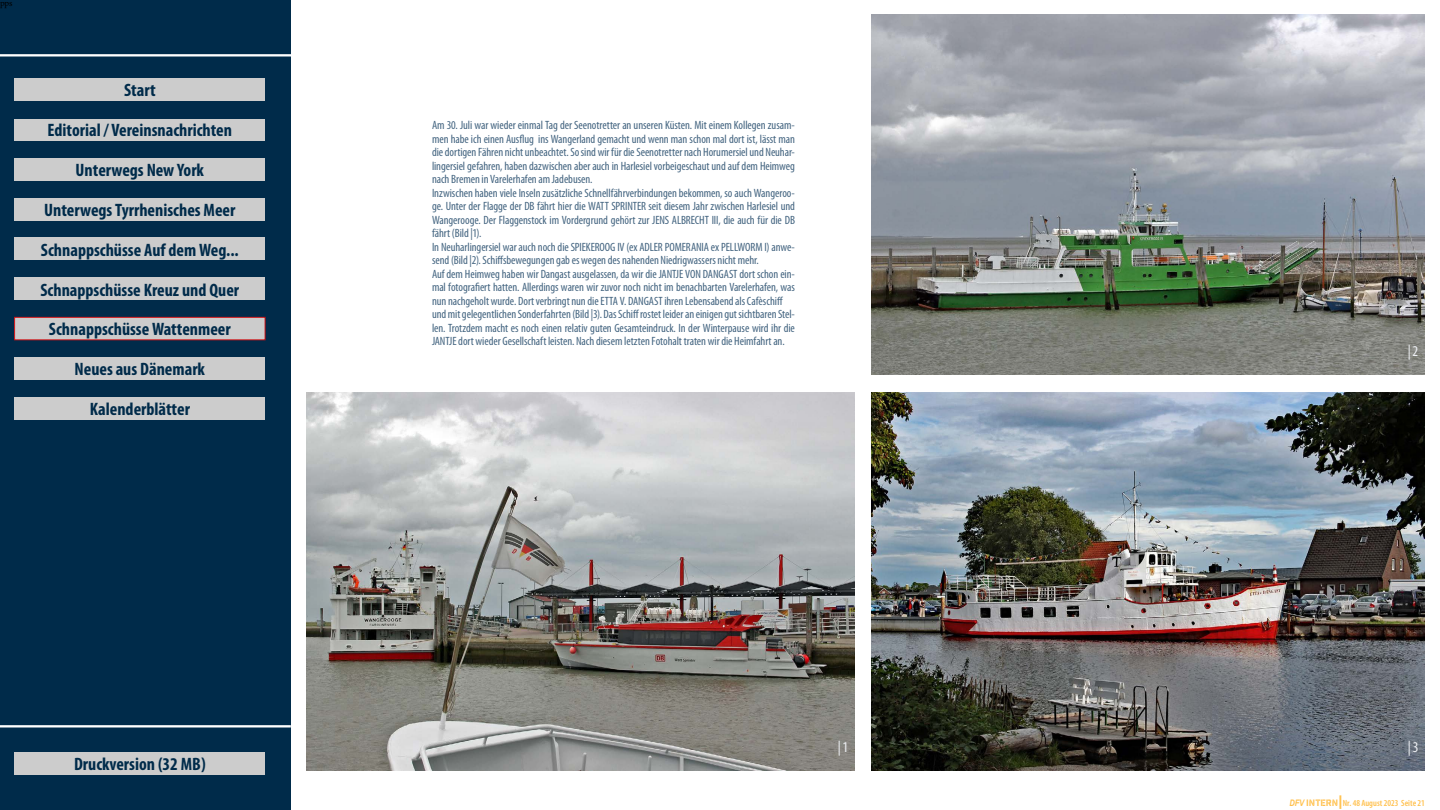
<style>
.page{position:relative;width:1440px;height:810px;background:#fff}
.page>*{position:absolute;margin:0;border:0;box-sizing:border-box;transform-origin:0 0}
.t1{font:700 condensed 18px "Myriad Pro";color:#002b4a}
.t2{font:condensed 15px "Myriad Pro";color:#eef0f4}
.t3{font:condensed 12px/13.5px "Myriad Pro";letter-spacing:-.005em;color:#436480}
.t4{font:600 condensed 9px "Myriad Pro";color:#ffc14e}
.t5{font:9px "Minion Pro";color:#000}
.s1{font-family:"Arial Narrow";font-weight:700;font-style:italic;font-stretch:normal}
.s2{font-family:"Industry Inc Stencil";font-weight:400;font-stretch:normal}
.s3{font-family:"Industry Inc Stencil";font-weight:400;font-stretch:normal;font-size:13.5px}
</style>
<div class="page">
<img style="left:306px;top:392px;width:549px;height:379px">
<img style="left:872px;top:14px;width:553px;height:360px">
<img style="left:872px;top:392px;width:553px;height:379px">
<div style="left:0;top:0;width:291px;height:810px;background:#002b4a"></div>
<div style="left:15px;top:79px;width:250px;height:22px;background:#ccc"></div>
<div style="left:15px;top:119px;width:250px;height:21px;background:#ccc"></div>
<div style="left:15px;top:238px;width:250px;height:22px;background:#ccc"></div>
<div style="left:15px;top:278px;width:250px;height:22px;background:#ccc"></div>
<div style="left:15px;top:317px;width:250px;height:23px;background:#ccc"></div>
<div style="left:14px;top:317px;width:251px;height:23px;border:1px solid #cd1013"></div>
<hr style="left:0;top:54px;width:291px;height:3px;background:#fff">
<hr style="left:0;top:725px;width:291px;height:2px;background:#fff">
<div style="left:15px;top:357px;width:250px;height:23px;background:#ccc"></div>
<div style="left:15px;top:752px;width:250px;height:23px;background:#ccc"></div>
<div style="left:15px;top:158px;width:250px;height:22px;background:#ccc"></div>
<div style="left:15px;top:198px;width:250px;height:22px;background:#ccc"></div>
<div style="left:15px;top:397px;width:250px;height:22px;background:#ccc"></div>
<p class="t5" style="left:0;top:-3px;width:14px">pps</p>
<h1 class="t1" style="left:124px;top:81px;width:33px">Start</h1>
<h1 class="t1" style="left:48px;top:120px;width:186px">Editorial / Vereinsnachrichten</h1>
<h1 class="t1" style="left:76px;top:160px;width:130px">Unterwegs New York</h1>
<h1 class="t1" style="left:44px;top:200px;width:193px">Unterwegs Tyrrhenisches Meer</h1>
<h1 class="t1" style="left:41px;top:240px;width:199px">Schnappschüsse Auf dem Weg...</h1>
<h1 class="t1" style="left:40px;top:280px;width:200px">Schnappschüsse Kreuz und Quer</h1>
<h1 class="t1" style="left:49px;top:319px;width:183px">Schnappschüsse Wattenmeer</h1>
<h1 class="t1" style="left:75px;top:359px;width:132px">Neues aus Dänemark</h1>
<h1 class="t1" style="left:90px;top:399px;width:102px">Kalenderblätter</h1>
<h1 class="t1" style="left:74px;top:754px;width:133px">Druckversion (32 MB)</h1>
<p class="t3" style="left:432px;top:119px;width:364px">Am 30. Juli war wieder einmal Tag der Seenotretter an unseren Küsten. Mit einem Kollegen zusam&shy;men habe ich einen Ausflug ins Wangerland gemacht und wenn man schon mal dort ist, lässt man die dortigen Fähren nicht unbeachtet. So sind wir für die Seenotretter nach Horumersiel und Neuhar&shy;lingersiel gefahren, haben dazwischen aber auch in Harlesiel vorbeigeschaut und auf dem Heimweg nach Bremen in Varelerhafen am Jadebusen.<br>Inzwischen haben viele Inseln zusätzliche Schnellfährverbindungen bekommen, so auch Wangeroo&shy;ge. Unter der Flagge der DB fährt hier die WATT SPRINTER seit diesem Jahr zwischen Harlesiel und Wangerooge. Der Flaggenstock im Vordergrund gehört zur JENS ALBRECHT III, die auch für die DB fährt (Bild |1).<br>In Neuharlingersiel war auch noch die SPIEKEROOG IV (ex ADLER POMERANIA ex PELLWORM I) anwe&shy;send (Bild |2). Schiffsbewegungen gab es wegen des nahenden Niedrigwassers nicht mehr.<br>Auf dem Heimweg haben wir Dangast ausgelassen, da wir die JANTJE VON DANGAST dort schon ein&shy;mal fotografiert hatten. Allerdings waren wir zuvor noch nicht im benachbarten Varelerhafen, was nun nachgeholt wurde. Dort verbringt nun die ETTA V. DANGAST ihren Lebensabend als Cafèschiff und mit gelegentlichen Sonderfahrten (Bild |3). Das Schiff rostet leider an einigen gut sichtbaren Stel&shy;len. Trotzdem macht es noch einen relativ guten Gesamteindruck. In der Winterpause wird ihr die JANTJE dort wieder Gesellschaft leisten. Nach diesem letzten Fotohalt traten wir die Heimfahrt an.</p>
<p class="t2" style="left:838px;top:739px;width:12px">| 1</p>
<p class="t2" style="left:1408px;top:343px;width:12px">| 2</p>
<p class="t2" style="left:1408px;top:739px;width:12px">| 3</p>
<p class="t4" style="left:1289px;top:798px;width:137px"><span class="s1">DFV</span> <span class="s2">INTERN</span><span class="s3">|</span>Nr. 48 August 2023 Seite 21</p>
</div>
